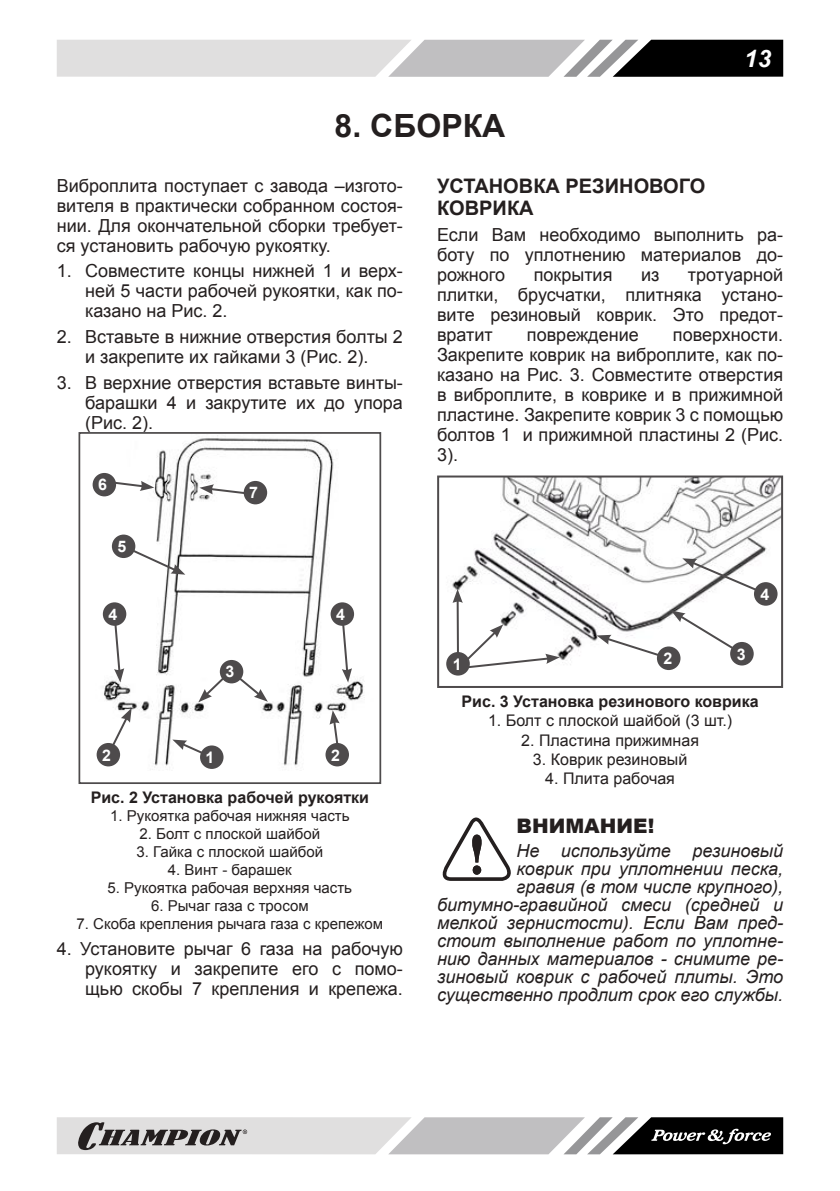
<style>
.page{position:relative;width:840px;height:1191px;background:#fff}
.page>*{position:absolute;margin:0;border:0;box-sizing:border-box;transform-origin:0 0}
.t1{font:700 32px "Arial";color:#241f1f}
.t2{font:italic 700 24px "Arial";color:#fff}
.t3{font:700 20px/22px "Arial";color:#241f1f}
.t4{font:900 20px "Arial";color:#241f1f}
.t5{font:18px/20px "Arial";color:#241f1f;text-align:justify}
.t6{font:italic 18px/18px "Arial";color:#241f1f;text-align:right}
.t7{font:16px "Arial";color:#241f1f}
.t8{font:700 16px "Arial";color:#241f1f}
.t9{font:700 16px "Arial";color:#fff}
.t10{font:15px "Arial";color:#241f1f}
</style>
<div class="page">
<svg style="left:57px;top:40px;width:725px;height:37px;background:#aaa"></svg>
<svg style="left:57px;top:1117px;width:725px;height:37px;background:#a4a3a3"></svg>
<img style="left:92px;top:435px;width:272px;height:334px">
<div style="left:78px;top:432px;width:303px;height:352px;border:2px solid #4e4b4c"></div>
<svg style="left:114px;top:479px;width:40px;height:12px"></svg>
<svg style="left:199px;top:484px;width:47px;height:13px"></svg>
<svg style="left:172px;top:739px;width:42px;height:21px"></svg>
<svg style="left:106px;top:708px;width:26px;height:49px"></svg>
<svg style="left:329px;top:710px;width:12px;height:36px"></svg>
<svg style="left:112px;top:621px;width:12px;height:61px"></svg>
<svg style="left:340px;top:621px;width:12px;height:61px"></svg>
<svg style="left:121px;top:543px;width:64px;height:31px"></svg>
<div style="left:200px;top:745px;width:23px;height:24px;background:#4e4b4c;border-radius:50%"></div>
<div style="left:97px;top:743px;width:23px;height:23px;background:#4e4b4c;border-radius:50%"></div>
<div style="left:325px;top:743px;width:24px;height:23px;background:#4e4b4c;border-radius:50%"></div>
<div style="left:103px;top:602px;width:23px;height:24px;background:#4e4b4c;border-radius:50%"></div>
<div style="left:330px;top:602px;width:24px;height:24px;background:#4e4b4c;border-radius:50%"></div>
<div style="left:112px;top:534px;width:23px;height:24px;background:#4e4b4c;border-radius:50%"></div>
<div style="left:243px;top:481px;width:24px;height:23px;background:#4e4b4c;border-radius:50%"></div>
<div style="left:93px;top:473px;width:23px;height:23px;background:#4e4b4c;border-radius:50%"></div>
<svg style="left:198px;top:669px;width:70px;height:33px"></svg>
<div style="left:220px;top:660px;width:23px;height:23px;background:#4e4b4c;border-radius:50%"></div>
<img style="left:446px;top:478px;width:333px;height:198px">
<div style="left:437px;top:475px;width:345px;height:213px;border:2px solid #4e4b4c"></div>
<hr style="left:456px;top:600px;width:3px;height:64px;background:#4e4b4c">
<svg style="left:452px;top:589px;width:10px;height:14px"></svg>
<svg style="left:596px;top:610px;width:148px;height:51px"></svg>
<svg style="left:682px;top:558px;width:86px;height:38px"></svg>
<div style="left:656px;top:646px;width:24px;height:24px;background:#4e4b4c;border-radius:50%"></div>
<div style="left:729px;top:642px;width:24px;height:23px;background:#4e4b4c;border-radius:50%"></div>
<div style="left:753px;top:582px;width:24px;height:23px;background:#4e4b4c;border-radius:50%"></div>
<svg style="left:456px;top:624px;width:103px;height:46px"></svg>
<div style="left:446px;top:652px;width:23px;height:23px;background:#4e4b4c;border-radius:50%"></div>
<svg style="left:442px;top:817px;width:69px;height:64px"></svg>
<h1 class="t1" style="left:334px;top:104px;width:172px">8. СБОРКА</h1>
<h2 class="t2" style="left:743px;top:44px;width:28px">13</h2>
<p class="t5" style="left:57px;top:176px;width:347px">Виброплита поступает с завода –изгото&shy;вителя в практически собранном состоя&shy;нии. Для окончательной сборки требует&shy;ся установить рабочую рукоятку.</p>
<p class="t5" style="left:85px;top:261px;width:319px;text-indent:-28px">1. Совместите концы нижней 1 и верх&shy;ней 5 части рабочей рукоятки, как по&shy;казано на Рис. 2.</p>
<p class="t5" style="left:57px;top:327px;width:347px;text-align:center">2. Вставьте в нижние отверстия болты 2 и закрепите их гайками 3 (Рис. 2).</p>
<p class="t5" style="left:85px;top:373px;width:319px;text-indent:-28px">3. В верхние отверстия вставьте винты&shy;барашки 4 и закрутите их до упора (Рис. 2).</p>
<p class="t9" style="left:98px;top:475px;width:10px">6</p>
<p class="t9" style="left:117px;top:537px;width:10px">5</p>
<p class="t9" style="left:249px;top:483px;width:10px">7</p>
<p class="t9" style="left:108px;top:605px;width:10px">4</p>
<p class="t9" style="left:336px;top:605px;width:10px">4</p>
<p class="t9" style="left:225px;top:662px;width:10px">3</p>
<p class="t9" style="left:102px;top:745px;width:10px">2</p>
<p class="t9" style="left:205px;top:748px;width:10px">1</p>
<p class="t9" style="left:331px;top:745px;width:10px">2</p>
<p class="t8" style="left:91px;top:787px;width:280px">Рис. 2 Установка рабочей рукоятки</p>
<p class="t10" style="left:110px;top:806px;width:241px">1. Рукоятка рабочая нижняя часть</p>
<p class="t10" style="left:139px;top:824px;width:182px">2. Болт с плоской шайбой</p>
<p class="t10" style="left:136px;top:842px;width:188px">3. Гайка с плоской шайбой</p>
<p class="t10" style="left:168px;top:860px;width:125px">4. Винт - барашек</p>
<p class="t10" style="left:107px;top:878px;width:246px">5. Рукоятка рабочая верхняя часть</p>
<p class="t10" style="left:151px;top:896px;width:159px">6. Рычаг газа с тросом</p>
<p class="t10" style="left:76px;top:914px;width:308px">7. Скоба крепления рычага газа с крепежом</p>
<p class="t5" style="left:85px;top:938px;width:319px;text-indent:-28px">4. Установите рычаг 6 газа на рабочую рукоятку и закрепите его с помо&shy;щью скобы 7 крепления и крепежа.</p>
<p class="t3" style="left:437px;top:176px;width:270px">УСТАНОВКА РЕЗИНОВОГО<br>КОВРИКА</p>
<p class="t5" style="left:437px;top:225px;width:347px">Если Вам необходимо выполнить ра&shy;боту по уплотнению материалов до&shy;рожного</p>
<p class="t5" style="left:437px;top:265px;width:347px;text-indent:251px">тротуарной плитки, брусчатки, плитняка устано&shy;вите резиновый коврик. Это предот&shy;вратит</p>
<p class="t5" style="left:533px;top:265px;width:80px">покрытия</p>
<p class="t5" style="left:640px;top:265px;width:20px">из</p>
<p class="t5" style="left:437px;top:325px;width:347px;text-indent:236px">поверхности.<br>Закрепите коврик на виброплите, как по&shy;казано на Рис. 3. Совместите отверстия в виброплите, в коврике и в прижимной пластине. Закрепите коврик 3 с помощью болтов 1 и прижимной пластины 2 (Рис.<br>3).</p>
<p class="t5" style="left:526px;top:325px;width:113px">повреждение</p>
<p class="t9" style="left:452px;top:655px;width:10px">1</p>
<p class="t9" style="left:760px;top:585px;width:10px">4</p>
<p class="t9" style="left:663px;top:649px;width:10px">2</p>
<p class="t9" style="left:736px;top:644px;width:10px">3</p>
<p class="t8" style="left:461px;top:691px;width:298px">Рис. 3 Установка резинового коврика</p>
<p class="t7" style="left:488px;top:710px;width:245px">1. Болт с плоской шайбой (3 шт.)</p>
<p class="t7" style="left:521px;top:729px;width:179px">2. Пластина прижимная</p>
<p class="t7" style="left:532px;top:748px;width:156px">3. Коврик резиновый</p>
<p class="t7" style="left:545px;top:768px;width:131px">4. Плита рабочая</p>
<p class="t4" style="left:516px;top:811px;width:139px">ВНИМАНИЕ!</p>
<p class="t6" style="left:437px;top:841px;width:347px">Не используйте резиновый<br>коврик при уплотнении песка,<br>гравия (в том числе крупного), битумно-гравийной смеси (средней и мелкой зернистости). Если Вам пред&shy;стоит выполнение работ по уплотне&shy;нию данных материалов - снимите ре&shy;зиновый коврик с рабочей плиты. Это существенно продлит срок его службы.</p>
</div>
